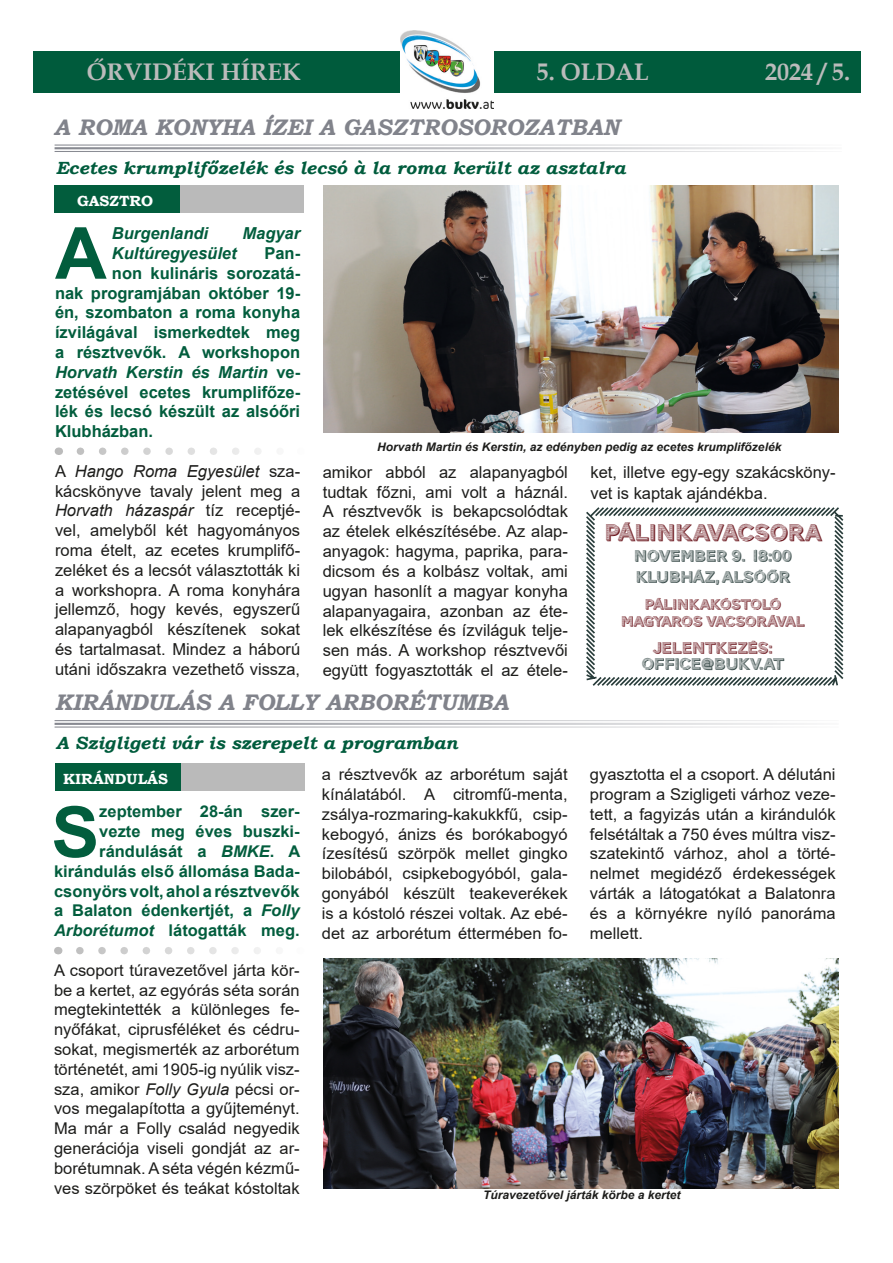
<style>
.page{position:relative;width:893px;height:1263px;background:#fff}
.page>*{position:absolute;margin:0;border:0;box-sizing:border-box;transform-origin:0 0}
.t1{font:700 71.85px "Arial";color:#025d3d}
.t2{font:700 70.35px "Arial";color:#025d3d}
.t3{font:700 24px "Book Antiqua";color:#bbb}
.t4{font:23.55px "AW Conqueror Std Carved";color:#6c171e}
.t5{font:italic 700 22.5px "Bookman Old Style";color:#81838b}
.t6{font:italic 700 17.7px "Bookman Old Style";color:#005c3d}
.t7{font:16.5px/19.8px "Arial";color:#1d1d1b;text-align:justify}
.t8{font:700 16.5px "Arial";color:#025d3d}
.t9{font:italic 700 16.5px "Arial";color:#025d3d}
.t10{font:16.2px/19.8px "Arial";color:#1d1d1b;text-align:justify}
.t11{font:700 16.2px/19.8px "Arial";color:#025d3d;text-align:right}
.t12{font:16.2px/16.5px "AW Conqueror Std Carved";color:#283c3a;text-align:center}
.t13{font:14.7px/16.5px "AW Conqueror Std Carved";color:#6c171e;text-align:center}
.t14{font:700 14.7px "Bookman Old Style";color:#fff}
.t15{font:italic 700 11.7px "Arial";color:#1d1d1b}
.s1{font-style:normal}
.s2{font-style:italic}
.s3{color:#6c171e}
</style>
<div class="page">
<div style="left:33px;top:51px;width:827px;height:41px;background:#005b3c"></div>
<img style="left:401px;top:31px;width:92px;height:77px">
<hr style="left:55px;top:145px;width:787px;height:1px;background:#81838b">
<hr style="left:55px;top:147px;width:787px;height:2px;background:#81838b">
<hr style="left:55px;top:151px;width:787px;height:1px;background:#81838b">
<div style="left:176px;top:185px;width:128px;height:28px;background:#bababa"></div>
<div style="left:55px;top:185px;width:125px;height:28px;background:#025d3d"></div>
<svg style="left:80px;top:447px;width:181px;height:8px"></svg>
<hr style="left:55px;top:720px;width:784px;height:1px;background:#81838b">
<hr style="left:55px;top:723px;width:784px;height:2px;background:#81838b">
<hr style="left:55px;top:726px;width:784px;height:2px;background:#81838b">
<div style="left:176px;top:763px;width:129px;height:28px;background:#bababa"></div>
<div style="left:55px;top:763px;width:125px;height:28px;background:#025d3d"></div>
<svg style="left:80px;top:947px;width:181px;height:7px"></svg>
<img style="left:323px;top:958px;width:516px;height:230px">
<img style="left:324px;top:186px;width:515px;height:246px">
<svg style="left:586px;top:507px;width:258px;height:179px"></svg>
<p class="t3" style="left:87px;top:56px;width:215px">ŐRVIDÉKI HÍREK</p>
<p class="t3" style="left:537px;top:56px;width:113px">5. OLDAL</p>
<p class="t3" style="left:765px;top:56px;width:87px">2024 / 5.</p>
<p class="t5" style="left:54px;top:110px;width:567px">A ROMA KONYHA ÍZEI A GASZTROSOROZATBAN</p>
<p class="t6" style="left:56px;top:155px;width:571px">Ecetes krumplifőzelék és lecsó à la roma került az asztalra</p>
<p class="t14" style="left:77px;top:190px;width:78px">GASZTRO</p>
<p class="t1" style="left:55px;top:203px;width:53px">A</p>
<p class="t9" style="left:112px;top:222px;width:98px">Burgenlandi</p>
<p class="t9" style="left:242px;top:222px;width:59px">Magyar</p>
<p class="t9" style="left:112px;top:242px;width:126px">Kultúregyesület</p>
<p class="t8" style="left:264px;top:241px;width:37px">Pan-</p>
<p class="t8" style="left:112px;top:261px;width:190px">non kulináris sorozatá-</p>
<p class="t8" style="left:55px;top:281px;width:247px">nak programjában október 19-</p>
<p class="t8" style="left:55px;top:301px;width:247px">én, szombaton a roma konyha</p>
<p class="t8" style="left:55px;top:321px;width:247px">ízvilágával ismerkedtek meg</p>
<p class="t8" style="left:55px;top:340px;width:247px">a résztvevők. A workshopon</p>
<p class="t9" style="left:55px;top:361px;width:247px">Horvath Kerstin és Martin <span class="s1">ve-</span></p>
<p class="t8" style="left:55px;top:380px;width:247px">zetésével ecetes krumplifőze-</p>
<p class="t8" style="left:55px;top:400px;width:247px">lék és lecsó készült az alsóőri</p>
<p class="t8" style="left:55px;top:420px;width:100px">Klubházban.</p>
<p class="t7" style="left:55px;top:461px;width:247px">A <span class="s2">Hango Roma Egyesület</span> sza&shy;kácskönyve tavaly jelent meg a <span class="s2">Horvath házaspár</span> tíz receptjé&shy;vel, amelyből két hagyományos roma ételt, az ecetes krumplifő&shy;zeléket és a lecsót választották ki a workshopra. A roma konyhára jellemző, hogy kevés, egyszerű alapanyagból készítenek sokat és tartalmasat. Mindez a háború utáni időszakra vezethető vissza,</p>
<p class="t7" style="left:323px;top:462px;width:247px">amikor abból az alapanyagból tudtak főzni, ami volt a háznál.<br>A résztvevők is bekapcsolódtak az ételek elkészítésébe. Az alap&shy;anyagok: hagyma, paprika, para&shy;dicsom és a kolbász voltak, ami ugyan hasonlít a magyar konyha alapanyagaira, azonban az éte&shy;lek elkészítése és ízviláguk telje&shy;sen más. A workshop résztvevői együtt fogyasztották el az étele-</p>
<p class="t7" style="left:591px;top:461px;width:247px;line-height:21.6px">ket, illetve egy-egy szakácsköny&shy;vet is kaptak ajándékba.</p>
<p class="t15" style="left:377px;top:439px;width:406px">Horvath Martin és Kerstin, az edényben pedig az ecetes krumplifőzelék</p>
<p class="t4" style="left:604px;top:520px;width:218px">PÁLINKAVACSORA</p>
<p class="t12" style="left:634px;top:548px;width:159px">NOVEMBER 9. 18:00</p>
<p class="t12" style="left:635px;top:569px;width:156px">KLUBHÁZ, ALSÓŐR</p>
<p class="t13" style="left:621px;top:597px;width:185px">PÁLINKAKÓSTOLÓ<br>MAGYAROS VACSORÁVAL</p>
<p class="t12" style="left:642px;top:640px;width:143px"><span class="s3">JELENTKEZÉS:<br></span>OFFICE@BUKV.AT</p>
<p class="t5" style="left:55px;top:686px;width:455px">KIRÁNDULÁS A FOLLY ARBORÉTUMBA</p>
<p class="t6" style="left:56px;top:729px;width:404px">A Szigligeti vár is szerepelt a programban</p>
<p class="t14" style="left:63px;top:768px;width:106px">KIRÁNDULÁS</p>
<p class="t10" style="left:322px;top:764px;width:247px">a résztvevők az arborétum saját kínálatából. A citromfű-menta, zsálya-rozmaring-kakukkfű, csip&shy;kebogyó, ánizs és borókabogyó ízesítésű szörpök mellet gingko bilobából, csipkebogyóból, gala&shy;gonyából készült teakeverékek is a kóstoló részei voltak. Az ebé&shy;det az arborétum éttermében fo-</p>
<p class="t10" style="left:590px;top:764px;width:247px">gyasztotta el a csoport. A délutáni program a Szigligeti várhoz veze&shy;tett, a fagyizás után a kirándulók felsétáltak a 750 éves múltra vis - szatekintő várhoz, ahol a törté&shy;nelmet megidéző érdekességek várták a látogatókat a Balatonra és a környékre nyíló panoráma mellett.</p>
<p class="t2" style="left:51px;top:783px;width:49px">S</p>
<p class="t11" style="left:54px;top:802px;width:248px">zeptember 28-án szer-<br>vezte meg éves buszki&shy;rándulását a <span class="s2">BMKE</span>. A kirándulás első állomása Bada&shy;csonyörs volt, ahol a résztvevők a Balaton édenkertjét, a <span class="s2">Folly<br>Arborétumot</span> látogatták meg.</p>
<p class="t10" style="left:54px;top:960px;width:247px">A csoport túravezetővel járta kör&shy;be a kertet, az egyórás séta során megtekintették a különleges fe&shy;nyőfákat, ciprusféléket és cédru&shy;sokat, megismerték az arborétum történetét, ami 1905-ig nyúlik vis - sza, amikor <span class="s2">Folly Gyula</span> pécsi or&shy;vos megalapította a gyűjteményt.<br>Ma már a Folly család negyedik generációja viseli gondját az ar&shy;borétumnak. A séta végén kézmű&shy;ves szörpöket és teákat kóstoltak</p>
<p class="t15" style="left:483px;top:1187px;width:199px">Túravezetővel járták körbe a kertet</p>
</div>
